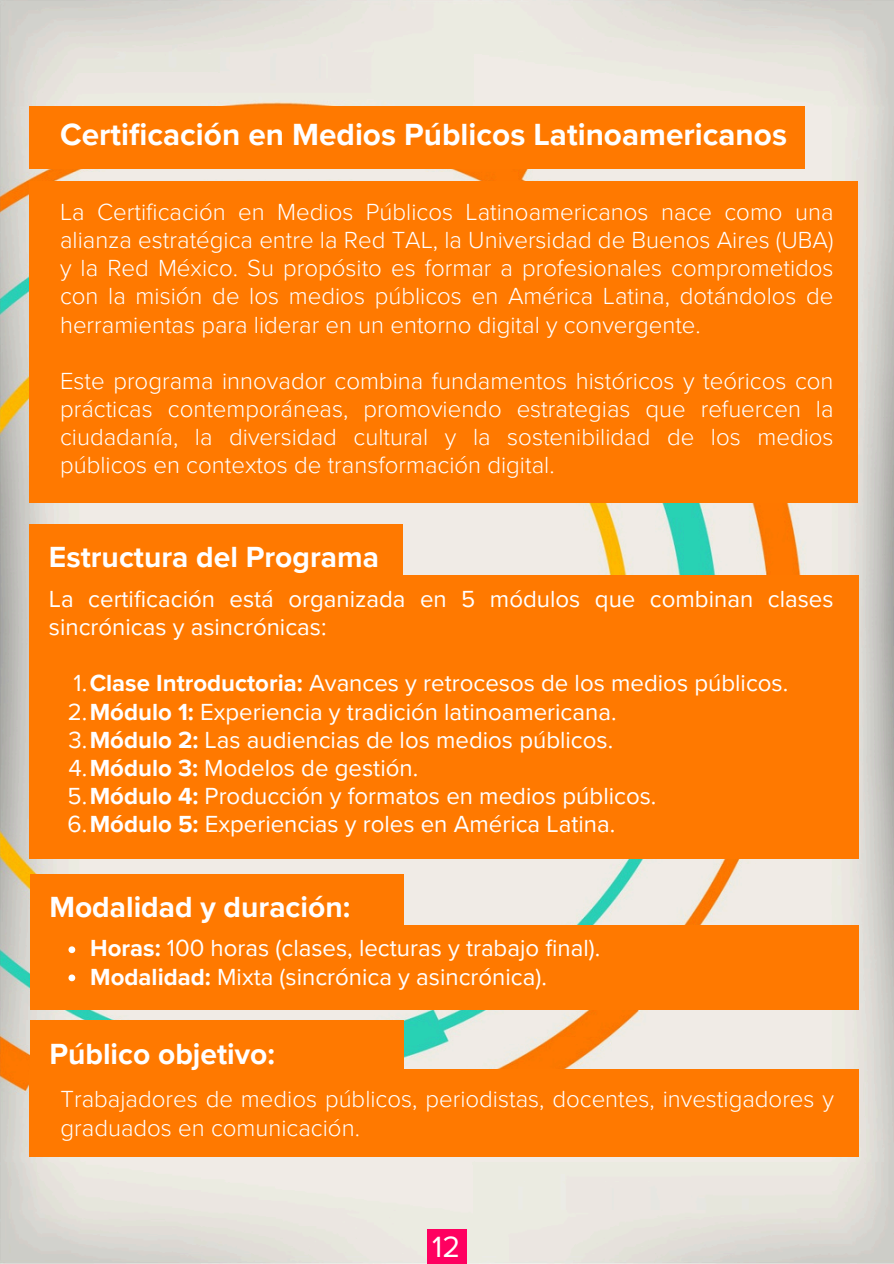
<style>
.page{position:relative;width:894px;height:1264px;background:#fff}
.page>*{position:absolute;margin:0;border:0;box-sizing:border-box;transform-origin:0 0}
.t1{font:700 31.5px "Proxima Nova";color:#fff}
.t2{font:30.15px "Proxima Nova";color:#fff}
.t3{font:700 30px "Proxima Nova";color:#fff}
.t4{font:300 24px/28.2px "Proxima Nova";color:#fff;text-align:justify}
.t5{font:24px/28.2px "Proxima Nova";color:#fff}
.s1{font-weight:700}
</style>
<div class="page">
<img style="left:0;top:0;width:893px;height:1263px">
<div style="left:427px;top:1228px;width:39px;height:35px;background:#ff0060"></div>
<div style="left:29px;top:106px;width:775px;height:63px;background:#ff7900"></div>
<div style="left:29px;top:182px;width:828px;height:321px;background:#ff7900"></div>
<div style="left:29px;top:524px;width:373px;height:67px;background:#ff7900"></div>
<div style="left:29px;top:575px;width:829px;height:283px;background:#ff7900"></div>
<div style="left:30px;top:874px;width:373px;height:66px;background:#ff7900"></div>
<div style="left:30px;top:925px;width:828px;height:84px;background:#ff7900"></div>
<svg style="left:68px;top:946px;width:7px;height:7px"></svg>
<svg style="left:68px;top:974px;width:7px;height:7px"></svg>
<div style="left:30px;top:1069px;width:828px;height:87px;background:#ff7900"></div>
<div style="left:30px;top:1020px;width:373px;height:67px;background:#ff7900"></div>
<p class="t1" style="left:60px;top:116px;width:728px">Certificación en Medios Públicos Latinoamericanos</p>
<h1 class="t4" style="left:60px;top:198px;width:774px">La Certificación en Medios Públicos Latinoamericanos nace como una alianza estratégica entre la Red TAL, la Universidad de Buenos Aires (UBA) y la Red México. Su propósito es formar a profesionales comprometidos con la misión de los medios públicos en América Latina, dotándolos de herramientas para liderar en un entorno digital y convergente.</h1>
<p class="t4" style="left:60px;top:367px;width:774px">Este programa innovador combina fundamentos históricos y teóricos con prácticas contemporáneas, promoviendo estrategias que refuercen la ciudadanía, la diversidad cultural y la sostenibilidad de los medios públicos en contextos de transformación digital.</p>
<p class="t3" style="left:49px;top:540px;width:331px">Estructura del Programa</p>
<h1 class="t5" style="left:49px;top:585px;width:786px">La certificación está organizada en 5 módulos que combinan clases sincrónicas y asincrónicas:</h1>
<p class="t5" style="left:74px;top:670px;width:716px">1.<span class="s1">Clase Introductoria:</span> Avances y retrocesos de los medios públicos.</p>
<p class="t5" style="left:68px;top:698px;width:550px">2.<span class="s1">Módulo 1:</span> Experiencia y tradición latinoamericana.</p>
<p class="t5" style="left:68px;top:726px;width:546px">3.<span class="s1">Módulo 2:</span> Las audiencias de los medios públicos.</p>
<p class="t5" style="left:68px;top:754px;width:351px">4.<span class="s1">Módulo 3:</span> Modelos de gestión.</p>
<p class="t5" style="left:68px;top:782px;width:590px">5.<span class="s1">Módulo 4:</span> Producción y formatos en medios públicos.</p>
<p class="t5" style="left:68px;top:810px;width:549px">6.<span class="s1">Módulo 5:</span> Experiencias y roles en América Latina.</p>
<p class="t3" style="left:49px;top:889px;width:302px">Modalidad y duración:</p>
<h1 class="t5" style="left:90px;top:934px;width:511px"><span class="s1">Horas:</span> 100 horas (clases, lecturas y trabajo final).</h1>
<p class="t5" style="left:90px;top:963px;width:458px"><span class="s1">Modalidad:</span> Mixta (sincrónica y asincrónica).</p>
<p class="t3" style="left:49px;top:1035px;width:227px">Público objetivo:</p>
<h1 class="t4" style="left:60px;top:1085px;width:774px">Trabajadores de medios públicos, periodistas, docentes, investigadores y graduados en comunicación.</h1>
<p class="t2" style="left:432px;top:1229px;width:29px">12</p>
</div>
